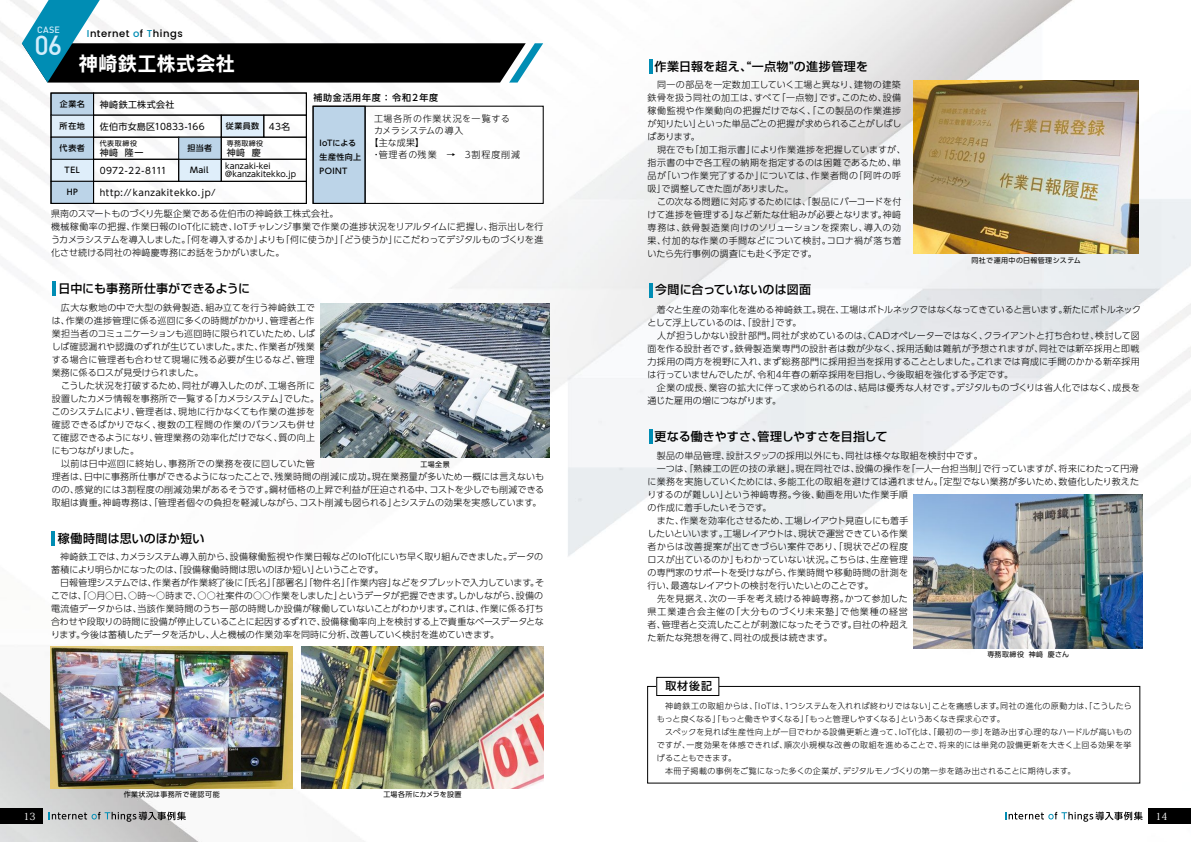
<style>
.page{position:relative;width:1191px;height:842px;background:#fff}
.page>*{position:absolute;margin:0;border:0;box-sizing:border-box;transform-origin:0 0}
.t1{font:500 27px "DIN";color:#d3edfb}
.t2{font:20px "Rodin NTLG Pro B";letter-spacing:-.02em;color:#fff}
.t3{font:500 12px "Shin Go Pr 6 N";letter-spacing:.005em;color:#000}
.t4{font:500 12px "Shin Go Pr 6 N";letter-spacing:.035em;color:#000}
.t5{font:500 11px "UD Shin Go Pr 6 N";color:#000}
.t6{font:500 10px "Poppins";letter-spacing:.05em;color:#000}
.t7{font:9.9px "Koz Min Pr 6 N";color:#fff}
.t8{font:300 9px/13px "UD Shin Go Pr 6 N";letter-spacing:.01em;color:#000}
.t9{font:300 9px "UD Shin Go NT Pr 6 N";letter-spacing:.095em;color:#000}
.t10{font:9px "UD Shin Go NT Pr 6 N";letter-spacing:.035em;color:#000}
.t11{font:9px "UD Shin Go NT Pr 6 N";letter-spacing:.055em;color:#000}
.t12{font:500 9px "UD Shin Go NT Pr 6 N";letter-spacing:.09em;color:#000}
.t13{font:9px "UD Shin Go NT Pr 6 N";letter-spacing:.005em;color:#000}
.t14{font:300 9px "UD Shin Go NT Pr 6 N";letter-spacing:-.01em;color:#000}
.t15{font:300 9px "UD Shin Go NT Pr 6 N";letter-spacing:.075em;color:#000}
.t16{font:500 9px "DIN";color:#d3edfb}
.t17{font:300 8px/13px "UD Shin Go Pr 6 N";letter-spacing:.035em;color:#000}
.t18{font:500 8px/14px "UD Shin Go NT Pr 6 N";letter-spacing:.05em;color:#000}
.t19{font:8px/8px "UD Shin Go NT Pr 6 N";letter-spacing:.01em;color:#000}
.t20{font:7px "UD Shin Go Pr 6";letter-spacing:.06em;color:#000}
.t21{font:7px "UD Shin Go Pr 6";letter-spacing:.02em;color:#000}
.t22{font:7px "UD Shin Go NT Pr 6 N";letter-spacing:.06em;color:#000}
.s1{color:#008db4}
.s2{font-weight:400;font-size:9px}
</style>
<div class="page">
<img style="left:0;top:0;width:1191px;height:842px">
<div style="left:313px;top:106px;width:52px;height:97px;background:#bcd4e8"></div>
<div style="left:51px;top:115px;width:43px;height:22px;background:#dfeefa"></div>
<div style="left:51px;top:159px;width:43px;height:22px;background:#dfeefa"></div>
<div style="left:51px;top:159px;width:43px;height:23px;border:1px solid #000"></div>
<div style="left:51px;top:93px;width:43px;height:22px;background:#bcd4e8"></div>
<div style="left:51px;top:137px;width:43px;height:22px;background:#bcd4e8"></div>
<div style="left:51px;top:181px;width:43px;height:22px;background:#bcd4e8"></div>
<div style="left:51px;top:181px;width:43px;height:23px;border:1px solid #000"></div>
<svg style="left:22px;top:0;width:521px;height:83px"></svg>
<img style="left:321px;top:304px;width:228px;height:154px">
<div style="left:312px;top:106px;width:232px;height:98px;border:1px solid #000"></div>
<hr style="left:365px;top:106px;width:1px;height:97px;background:#000">
<svg style="left:93px;top:95px;width:212px;height:107px"></svg>
<div style="left:50px;top:93px;width:257px;height:111px;border:1px solid #000"></div>
<div style="left:647px;top:686px;width:493px;height:97px;border:1px solid #000"></div>
<div style="left:656px;top:677px;width:63px;height:18px;background:#fff"></div>
<div style="left:656px;top:677px;width:63px;height:19px;border:1px solid #000"></div>
<hr style="left:52px;top:281px;width:4px;height:15px;background:#008db4">
<hr style="left:52px;top:531px;width:3px;height:15px;background:#008db4">
<hr style="left:649px;top:59px;width:3px;height:15px;background:#008db4">
<hr style="left:649px;top:283px;width:3px;height:15px;background:#008db4">
<hr style="left:649px;top:429px;width:3px;height:14px;background:#008db4">
<img style="left:51px;top:646px;width:241px;height:142px">
<img style="left:302px;top:646px;width:241px;height:142px">
<img style="left:914px;top:495px;width:228px;height:154px">
<img style="left:914px;top:80px;width:224px;height:173px">
<svg style="left:1005px;top:812px;width:137px;height:10px"></svg>
<div style="left:1148px;top:808px;width:43px;height:16px;background:#000"></div>
<div style="left:0;top:808px;width:43px;height:16px;background:#000"></div>
<svg style="left:49px;top:812px;width:137px;height:10px"></svg>
<p class="t16" style="left:37px;top:24px;width:24px">CASE</p>
<h1 class="t1" style="left:34px;top:28px;width:29px">06</h1>
<p class="t6" style="left:87px;top:28px;width:97px"><span class="s1">I</span>nternet <span class="s1">o</span>f <span class="s1">T</span>hings</p>
<h2 class="t2" style="left:78px;top:50px;width:158px">神崎鉄工株式会社</h2>
<p class="t18" style="left:60px;top:97px;width:27px">企業名</p>
<p class="t18" style="left:60px;top:119px;width:27px">所在地</p>
<p class="t18" style="left:60px;top:141px;width:27px">代表者</p>
<p class="t18" style="left:65px;top:163px;width:17px">TEL</p>
<p class="t18" style="left:67px;top:185px;width:13px">HP</p>
<p class="t10" style="left:100px;top:97px;width:76px">神崎鉄工株式会社</p>
<p class="t10" style="left:100px;top:119px;width:106px">佐伯市女島区10833-166</p>
<p class="t13" style="left:100px;top:163px;width:68px">0972-22-8111</p>
<p class="t11" style="left:100px;top:185px;width:117px">http://kanzakitekko.jp/</p>
<p class="t22" style="left:100px;top:137px;width:39px">代表取締役</p>
<p class="t10" style="left:100px;top:146px;width:45px">神﨑 隆一</p>
<p class="t18" style="left:187px;top:141px;width:26px">担当者</p>
<p class="t18" style="left:190px;top:163px;width:20px">Mail</p>
<p class="t18" style="left:226px;top:119px;width:66px">従業員数 <span class="s2">43名</span></p>
<p class="t22" style="left:227px;top:137px;width:38px">専務取締役</p>
<p class="t10" style="left:227px;top:146px;width:36px">神﨑 慶</p>
<p class="t19" style="left:225px;top:162px;width:72px">kanzaki-kei @kanzakitekko.jp</p>
<p class="t12" style="left:314px;top:91px;width:126px">補助金活用年度 ： 令和2年度</p>
<p class="t18" style="left:320px;top:136px;width:43px">IoTによる生産性向上<br>POINT</p>
<p class="t9" style="left:374px;top:111px;width:137px">工場各所の作業状況を一覧する</p>
<p class="t14" style="left:374px;top:123px;width:91px">カメラシステムの導入</p>
<p class="t15" style="left:369px;top:135px;width:56px">【主な成果】</p>
<p class="t9" style="left:372px;top:147px;width:150px">・管理者の残業　→　3割程度削減</p>
<p class="t8" style="left:51px;top:207px;width:494px">県南のスマートものづくり先駆企業である佐伯市の神崎鉄工株式会社。<br>機械稼働率の把握、作業日報のIoT化に続き、IoTチャレンジ事業で作業の進捗状況をリアルタイムに把握し、指示出しを行うカメラシステムを導入しました。「何を導入するか」よりも「何に使うか」「どう使うか」にこだわってデジタルものづくりを進化させ続ける同社の神﨑慶専務にお話をうかがいました。</p>
<h3 class="t3" style="left:59px;top:278px;width:193px">日中にも事務所仕事ができるように</h3>
<p class="t8" style="left:52px;top:300px;width:494px">　広大な敷地の中で大型の鉄骨製造、組み立てを行う神崎鉄工で<br>は、作業の進捗管理に係る巡回に多くの時間がかかり、管理者と作<br>業担当者のコミュニケーションも巡回時に限られていたため、しば<br>しば確認漏れや認識のずれが生じていました。また、作業者が残業<br>する場合に管理者も合わせて現場に残る必要が生じるなど、管理<br>業務に係るロスが見受けられました。<br>　こうした状況を打破するため、同社が導入したのが、工場各所に<br>設置したカメラ情報を事務所で一覧する「カメラシステム」でした。<br>このシステムにより、管理者は、現地に行かなくても作業の進捗を<br>確認できるばかりでなく、複数の工程間の作業のバランスも併せ<br>て確認できるようになり、管理業務の効率化だけでなく、質の向上<br>にもつながりました。<br>　以前は日中巡回に終始し、事務所での業務を夜に回していた管<br>理者は、日中に事務所仕事ができるようになったことで、残業時間の削減に成功。現在業務量が多いため一概には言えないものの、感覚的には3割程度の削減効果があるそうです。鋼材価格の上昇で利益が圧迫される中、コストを少しでも削減できる取組は貴重。神﨑専務は、「管理者個々の負担を軽減しながら、コスト削減も図られる」とシステムの効果を実感しています。</p>
<p class="t20" style="left:420px;top:458px;width:31px">工場全景</p>
<h3 class="t3" style="left:58px;top:528px;width:148px">稼働時間は思いのほか短い</h3>
<p class="t8" style="left:51px;top:550px;width:494px">　神崎鉄工では、カメラシステム導入前から、設備稼働監視や作業日報などのIoT化にいち早く取り組んできました。データの蓄積により明らかになったのは、「設備稼働時間は思いのほか短い」ということです。<br>　日報管理システムでは、作業者が作業終了後に「氏名」「部署名」「物件名」「作業内容」などをタブレットで入力しています。そこでは、「○月○日、○時～○時まで、○○社案件の○○作業をしました」というデータが把握できます。しかしながら、設備の電流値データからは、当該作業時間のうち一部の時間しか設備が稼働していないことがわかります。これは、作業に係る打ち合わせや段取りの時間に設備が停止していることに起因するずれで、設備稼働率向上を検討する上で貴重なベースデータとなります。今後は蓄積したデータを活かし、人と機械の作業効率を同時に分析、改善していく検討を進めていきます。</p>
<p class="t20" style="left:124px;top:789px;width:97px">作業状況は事務所で確認可能</p>
<p class="t21" style="left:383px;top:789px;width:79px">工場各所にカメラを設置</p>
<h3 class="t4" style="left:654px;top:56px;width:215px">作業日報を超え、“一点物”の進捗管理を</h3>
<p class="t8" style="left:647px;top:78px;width:259px">　同一の部品を一定数加工していく工場と異なり、建物の建築鉄骨を扱う同社の加工は、すべて「一点物」です。このため、設備稼働監視や作業動向の把握だけでなく、「この製品の作業進捗が知りたい」といった単品ごとの把握が求められることがしばしばあります。<br>　現在でも「加工指示書」により作業進捗を把握していますが、指示書の中で各工程の納期を指定するのは困難であるため、単品が「いつ作業完了するか」については、作業者間の「阿吽の呼吸」で調整してきた面がありました。<br>　この次なる問題に対応するためには、「製品にバーコードを付けて進捗を管理する」など新たな仕組みが必要となります。神﨑専務は、鉄骨製造業向けのソリューションを探索し、導入の効果、付加的な作業の手間などについて検討。コロナ禍が落ち着いたら先行事例の調査にも赴く予定です。</p>
<h3 class="t3" style="left:655px;top:280px;width:157px">今間に合っていないのは図面</h3>
<p class="t20" style="left:971px;top:254px;width:111px">同社で運用中の日報管理システム</p>
<p class="t8" style="left:647px;top:302px;width:495px">　着々と生産の効率化を進める神崎鉄工。現在、工場はボトルネックではなくなってきていると言います。新たにボトルネックとして浮上しているのは、「設計」です。<br>　人が担うしかない設計部門。同社が求めているのは、CADオペレーターではなく、クライアントと打ち合わせ、検討して図面を作る設計者です。鉄骨製造業専門の設計者は数が少なく、採用活動は難航が予想されますが、同社では新卒採用と即戦力採用の両方を視野に入れ、まず総務部門に採用担当を採用することとしました。これまでは育成に手間のかかる新卒採用は行っていませんでしたが、令和4年春の新卒採用を目指し、今後取組を強化する予定です。<br>　企業の成長、業容の拡大に伴って求められるのは、結局は優秀な人材です。デジタルものづくりは省人化ではなく、成長を通じた雇用の増につながります。</p>
<h3 class="t3" style="left:654px;top:426px;width:234px">更なる働きやすさ、管理しやすさを目指して</h3>
<p class="t8" style="left:647px;top:449px;width:493px">　製品の単品管理、設計スタッフの採用以外にも、同社は様々な取組を検討中です。<br>　一つは、「熟練工の匠の技の承継」。現在同社では、設備の操作を「一人一台担当制」で行っていますが、将来にわたって円滑に業務を実施していくためには、多能工化の取組を避けては通れません。「定型でない業務が多いため、数値化したり教えたりするのが難しい」という神﨑専務。今後、動画を用いた作業手順<br>の作成に着手したいそうです。<br>　また、作業を効率化させるため、工場レイアウト見直しにも着手<br>したいといいます。工場レイアウトは、現状で運営できている作業<br>者からは改善提案が出てきづらい案件であり、「現状でどの程度<br>ロスが出ているのか」もわかっていない状況。こちらは、生産管理<br>の専門家のサポートを受けながら、作業時間や移動時間の計測を<br>行い、最適なレイアウトの検討を行いたいとのことです。<br>　先を見据え、次の一手を考え続ける神﨑専務。かつて参加した<br>県工業連合会主催の「大分ものづくり未来塾」で他業種の経営<br>者、管理者と交流したことが刺激になったそうです。自社の枠超え<br>た新たな発想を得て、同社の成長は続きます。</p>
<p class="t5" style="left:665px;top:677px;width:48px">取材後記</p>
<p class="t20" style="left:987px;top:649px;width:83px">専務取締役 神﨑 慶さん</p>
<p class="t17" style="left:657px;top:699px;width:476px">　神崎鉄工の取組からは、「IoTは、1つシステムを入れれば終わりではない」ことを痛感します。同社の進化の原動力は「こうしたら</p>
<p class="t17" style="left:1084px;top:699px;width:9px">、</p>
<p class="t17" style="left:657px;top:712px;width:476px">もっと良くなる」「もっと働きやすくなる」「もっと管理しやすくなる」というあくなき探求心です。<br>　スペックを見れば生産性向上が一目でわかる設備更新と違って、IoT化は、「最初の一歩」を踏み出す心理的なハードルが高いものですが、一度効果を体感できれば、順次小規模な改善の取組を進めることで、将来的には単発の設備更新を大きく上回る効果を挙げることもできます。<br>　本冊子掲載の事例をご覧になった多くの企業が、デジタルモノづくりの第一歩を踏み出されることに期待します。</p>
<p class="t7" style="left:23px;top:810px;width:14px">13</p>
<p class="t7" style="left:1155px;top:810px;width:14px">14</p>
</div>
